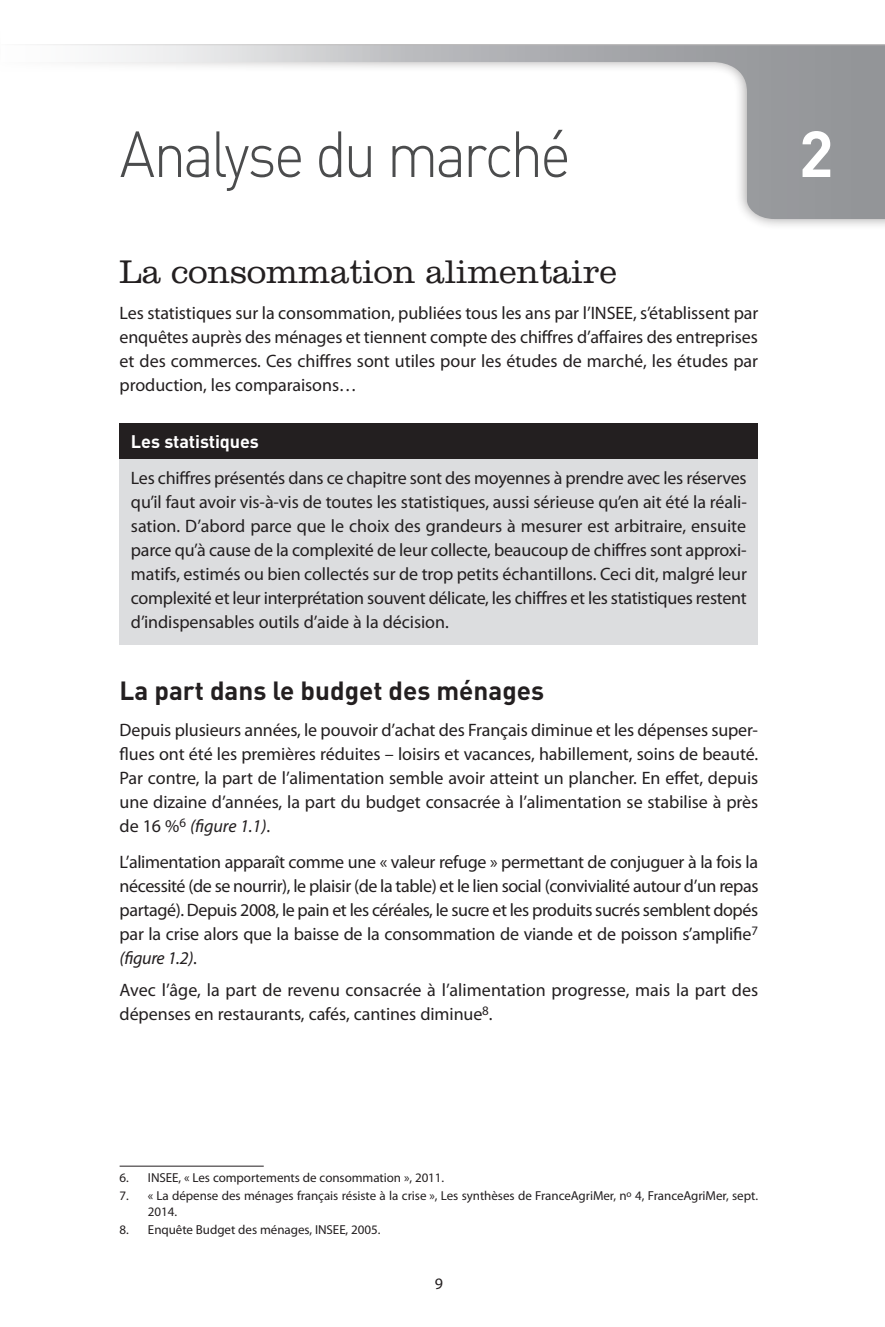
<style>
.page{position:relative;width:885px;height:1327px;background:#fff}
.page>*{position:absolute;margin:0;border:0;box-sizing:border-box;transform-origin:0 0}
.t1{font:300 64px "DINOT";letter-spacing:-.055em;color:#4b4c4d;scale:.92 1}
.t2{font:700 64px "DINOT";color:#fff}
.t3{font:300 34px "Clarendon LT Std";color:#231f20}
.t4{font:700 26px "DINOT";color:#231f20}
.t5{font:18px/24px "Myriad Pro";letter-spacing:-.005em;color:#231f20;text-align:justify}
.t6{font:16px "Myriad Pro";color:#231f20}
.t7{font:13px/16px "Myriad Pro";letter-spacing:-.005em;color:#231f20}
.s1{font-family:"DINOT";font-weight:700;color:#fff}
.s2{font-style:italic}
</style>
<div class="page">
<div style="left:0;top:30px;width:884px;height:200px;background:#231f20;opacity:.4"></div>
<svg style="left:1px;top:45px;width:883px;height:174px"></svg>
<div style="left:1px;top:0;width:883px;height:44px;background:#fff"></div>
<svg style="left:0;top:30px;width:417px;height:66px"></svg>
<div style="left:120px;top:423px;width:637px;height:36px;background:#231f20"></div>
<div style="left:120px;top:459px;width:637px;height:186px;background:#dcdddf"></div>
<hr style="left:120px;top:1165px;width:144px;height:1px;background:#231f20">
<p class="t1" style="left:120px;top:110px;width:492px">Analyse du marché</p>
<p class="t2" style="left:798px;top:110px;width:36px">2</p>
<p class="t3" style="left:120px;top:252px;width:498px">La consommation alimentaire</p>
<p class="t5" style="left:120px;top:301px;width:640px">Les statistiques sur la consommation, publiées tous les ans par l’INSEE, s’établissent par enquêtes auprès des ménages et tiennent compte des chiffres d’affaires des entreprises et des commerces. Ces chiffres sont utiles pour les études de marché, les études par production, les comparaisons…</p>
<p class="t5" style="left:131px;top:424px;width:617px;line-height:36.2px"><span class="s1">Les statistiques<br></span>Les chiffres présentés dans ce chapitre sont des moyennes à prendre avec les réserves</p>
<p class="t5" style="left:131px;top:490px;width:617px">qu’il faut avoir vis-à-vis de toutes les statistiques, aussi sérieuse qu’en ait été la réali&shy;sation. D’abord parce que le choix des grandeurs à mesurer est arbitraire, ensuite parce qu’à cause de la complexité de leur collecte, beaucoup de chiffres sont approxi&shy;matifs, estimés ou bien collectés sur de trop petits échantillons. Ceci dit, malgré leur complexité et leur interprétation souvent délicate, les chiffres et les statistiques restent d’indispensables outils d’aide à la décision.</p>
<p class="t4" style="left:120px;top:672px;width:426px">La part dans le budget des ménages</p>
<p class="t5" style="left:120px;top:718px;width:640px">Depuis plusieurs années, le pouvoir d’achat des Français diminue et les dépenses super&shy;flues ont été les premières réduites – loisirs et vacances, habillement, soins de beauté.<br>Par contre, la part de l’alimentation semble avoir atteint un plancher. En effet, depuis une dizaine d’années, la part du budget consacrée à l’alimentation se stabilise à près de 16 %<sup>6</sup> <span class="s2">(figure 1.1)</span>.</p>
<p class="t5" style="left:120px;top:850px;width:640px">L’alimentation apparaît comme une « valeur refuge » permettant de conjuguer à la fois la nécessité (de se nourrir), le plaisir (de la table) et le lien social (convivialité autour d’un repas partagé). Depuis 2008, le pain et les céréales, le sucre et les produits sucrés semblent dopés par la crise alors que la baisse de la consommation de viande et de poisson s’amplifie<sup>7 </sup><span class="s2">(figure 1.2)</span>.</p>
<p class="t5" style="left:120px;top:978px;width:640px">Avec l’âge, la part de revenu consacrée à l’alimentation progresse, mais la part des dépenses en restaurants, cafés, cantines diminue<sup>8</sup>.</p>
<p class="t7" style="left:120px;top:1169px;width:326px">6. INSEE, « Les comportements de consommation », 2011.</p>
<p class="t7" style="left:148px;top:1187px;width:611px;text-indent:-28px">7. « La dépense des ménages français résiste à la crise », Les synthèses de FranceAgriMer, n<sup>o</sup> 4, FranceAgriMer, sept.<br>2014.</p>
<p class="t7" style="left:119px;top:1221px;width:262px">8. Enquête Budget des ménages, INSEE, 2005.</p>
<p class="t6" style="left:434px;top:1274px;width:10px">9</p>
</div>
